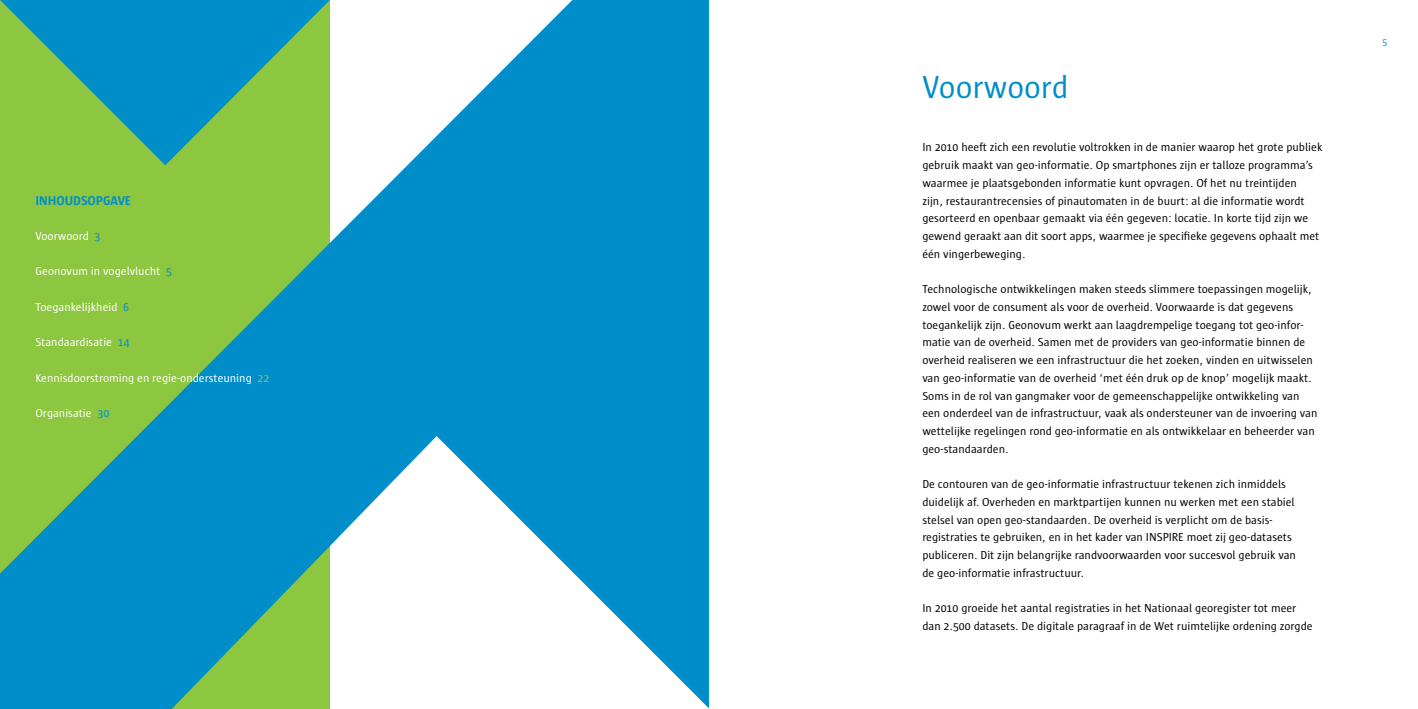
<style>
.page{position:relative;width:1418px;height:709px;background:#fff}
.page>*{position:absolute;margin:0;border:0;box-sizing:border-box;transform-origin:0 0}
.t1{font:32.5px "Sun";color:#008ecb}
.t2{font:700 13.12px "Sun";color:#008ecb}
.t3{font:11.88px/17.8px "Sun";color:#000}
.t4{font:11.88px "Sun";color:#fff}
.t5{font:10px "Sun";color:#008ecb}
.s1{color:#008ecb}
.s2{color:#8dc63f}
</style>
<div class="page">
<svg style="left:0;top:0;width:709px;height:709px;fill:#008ecb"></svg>
<div style="left:0;top:575px;width:95px;height:134px;background:#008ecb"></div>
<p class="t2" style="left:35px;top:193px;width:97px">INHOUDSOPGAVE</p>
<p class="t4" style="left:35px;top:230px;width:67px">Voorwoord <span class="s1">3</span></p>
<p class="t4" style="left:35px;top:265px;width:138px">Geonovum in vogelvlucht <span class="s1">5</span></p>
<p class="t4" style="left:35px;top:300px;width:95px">Toegankelijkheid <span class="s1">6</span></p>
<p class="t4" style="left:35px;top:336px;width:96px">Standaardisatie <span class="s1">14</span></p>
<p class="t4" style="left:35px;top:371px;width:235px">Kennisdoorstroming en regie-ondersteuning <span class="s2">22</span></p>
<p class="t4" style="left:35px;top:407px;width:75px">Organisatie <span class="s1">30</span></p>
<h1 class="t1" style="left:922px;top:70px;width:148px">Voorwoord</h1>
<p class="t3" style="left:922px;top:139px;width:401px">In 2010 heeft zich een revolutie voltrokken in de manier waarop het grote publiek gebruik maakt van geo-informatie. Op smartphones zijn er talloze programma’s waarmee je plaatsgebonden informatie kunt opvragen. Of het nu treintijden<br>zijn, restaurantrecensies of pinautomaten in de buurt: al die informatie wordt gesorteerd en openbaar gemaakt via één gegeven: locatie. In korte tijd zijn we gewend geraakt aan dit soort apps, waarmee je specifieke gegevens ophaalt met één vingerbeweging.</p>
<p class="t3" style="left:922px;top:280px;width:396px">Technologische ontwikkelingen maken steeds slimmere toepassingen mogelijk, zowel voor de consument als voor de overheid. Voorwaarde is dat gegevens toegankelijk zijn. Geonovum werkt aan laagdrempelige toegang tot geo-infor&shy;matie van de overheid. Samen met de providers van geo-informatie binnen de overheid realiseren we een infrastructuur die het zoeken, vinden en uitwisselen van geo-informatie van de overheid ‘met één druk op de knop’ mogelijk maakt.<br>Soms in de rol van gangmaker voor de gemeenschappelijke ontwikkeling van een onderdeel van de infrastructuur, vaak als ondersteuner van de invoering van wettelijke regelingen rond geo-informatie en als ontwikkelaar en beheerder van geo-standaarden.</p>
<p class="t3" style="left:922px;top:475px;width:375px">De contouren van de geo-informatie infrastructuur tekenen zich inmiddels duidelijk af. Overheden en marktpartijen kunnen nu werken met een stabiel stelsel van open geo-standaarden. De overheid is verplicht om de basis&shy;registraties te gebruiken, en in het kader van INSPIRE moet zij geo-datasets publiceren. Dit zijn belangrijke randvoorwaarden voor succesvol gebruik van de geo-informatie infrastructuur.</p>
<p class="t3" style="left:922px;top:599px;width:392px">In 2010 groeide het aantal registraties in het Nationaal georegister tot meer dan 2.500 datasets. De digitale paragraaf in de Wet ruimtelijke ordening zorgde</p>
<p class="t5" style="left:1382px;top:36px;width:6px">5</p>
</div>
